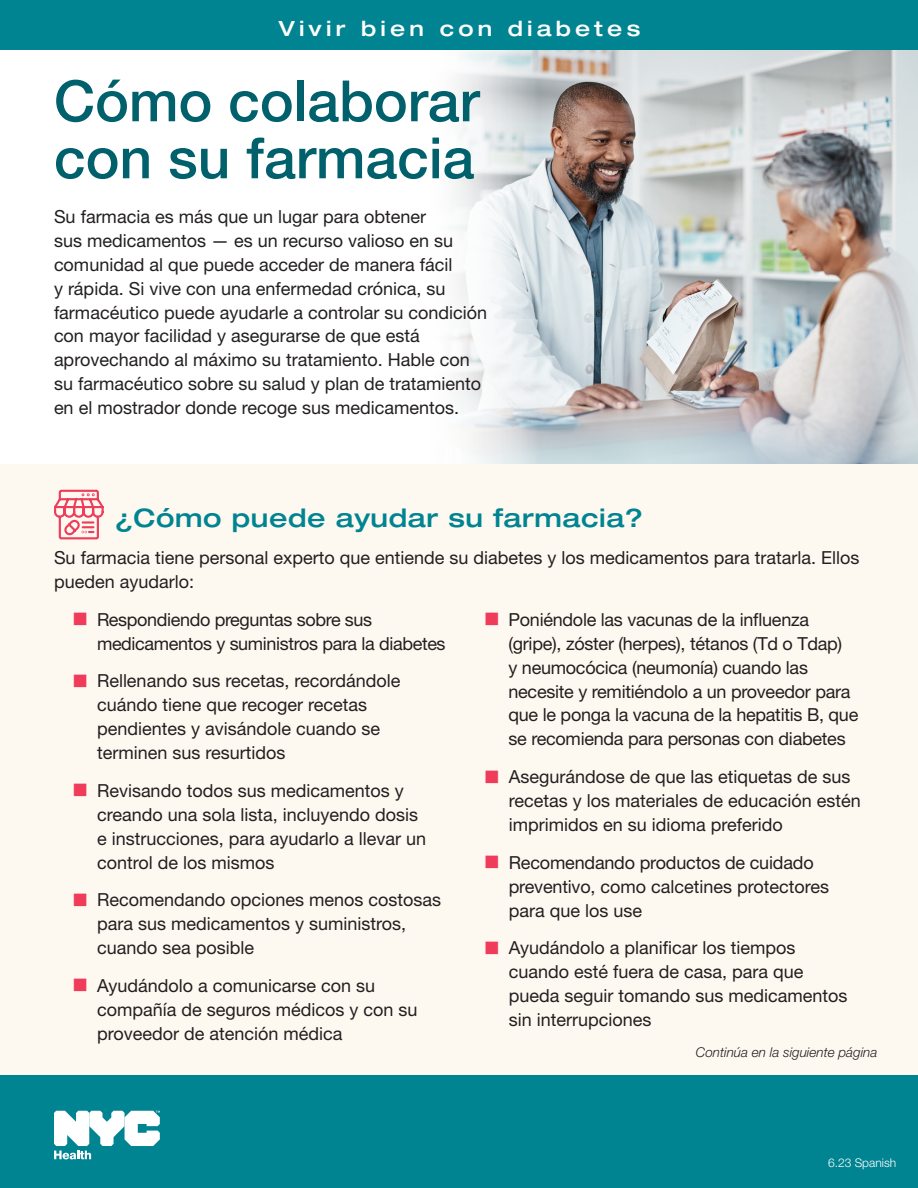
<style>
.page{position:relative;width:918px;height:1188px;background:#fff}
.page>*{position:absolute;margin:0;border:0;box-sizing:border-box;transform-origin:0 0}
.t1{font:500 57px/57px "Helvetica Neue LT Std";color:#00606b}
.t2{font:500 expanded 25.5px "Helvetica Neue LT Std";letter-spacing:.025em;color:#008492}
.t3{font:500 expanded 21px "Helvetica Neue LT Std";letter-spacing:.2em;color:#fff}
.t4{font:18px/24px "Helvetica Neue LT Std";color:#231f20}
.t5{font:18px/24px "Helvetica Neue LT Std";letter-spacing:-.02em;color:#231f20}
.t6{font:italic 300 13.5px "Helvetica Neue LT Std";color:#231f20}
.t7{font:300 12px "Helvetica Neue LT Std";color:#fff}
.s1{color:#ee3c5a}
</style>
<div class="page">
<img style="left:450px;top:50px;width:468px;height:414px">
<div style="left:0;top:464px;width:918px;height:681px;background:#fef9f0"></div>
<div style="left:0;top:1076px;width:918px;height:112px;background:#008492"></div>
<div style="left:0;top:0;width:918px;height:50px;background:#008492"></div>
<svg style="left:54px;top:1111px;width:106px;height:48px"></svg>
<svg style="left:54px;top:489px;width:50px;height:51px"></svg>
<p class="t3" style="left:279px;top:15px;width:363px">Vivir bien con diabetes</p>
<h1 class="t1" style="left:54px;top:72px;width:427px">Cómo colaborar con su farmacia</h1>
<p class="t4" style="left:54px;top:204px;width:435px">Su farmacia es más que un lugar para obtener<br>sus medicamentos — es un recurso valioso en su comunidad al que puede acceder de manera fácil<br>y rápida. Si vive con una enfermedad crónica, su farmacéutico puede ayudarle a controlar su condición con mayor facilidad y asegurarse de que está aprovechando al máximo su tratamiento. Hable con su farmacéutico sobre su salud y plan de tratamiento en el mostrador donde recoge sus medicamentos.</p>
<h2 class="t2" style="left:115px;top:502px;width:530px">¿Cómo puede ayudar su farmacia?</h2>
<p class="t4" style="left:54px;top:545px;width:807px">Su farmacia tiene personal experto que entiende su diabetes y los medicamentos para tratarla. Ellos pueden ayudarlo:</p>
<p class="t5" style="left:97px;top:607px;width:350px;text-indent:-24px"><span class="s1">■</span> Respondiendo preguntas sobre sus medicamentos y suministros para la diabetes</p>
<p class="t4" style="left:97px;top:668px;width:305px;text-indent:-24px"><span class="s1">■</span> Rellenando sus recetas, recordándole cuándo tiene que recoger recetas pendientes y avisándole cuando se terminen sus resurtidos</p>
<p class="t4" style="left:97px;top:778px;width:331px;text-indent:-24px"><span class="s1">■</span> Revisando todos sus medicamentos y creando una sola lista, incluyendo dosis e instrucciones, para ayudarlo a llevar un control de los mismos</p>
<p class="t4" style="left:97px;top:887px;width:346px;text-indent:-24px"><span class="s1">■</span> Recomendando opciones menos costosas para sus medicamentos y suministros, cuando sea posible</p>
<p class="t4" style="left:97px;top:973px;width:322px;text-indent:-24px"><span class="s1">■</span> Ayudándolo a comunicarse con su compañía de seguros médicos y con su proveedor de atención médica</p>
<p class="t4" style="left:508px;top:607px;width:351px;text-indent:-23px"><span class="s1">■</span> Poniéndole las vacunas de la influenza (gripe), zóster (herpes), tétanos (Td o Tdap)<br>y neumocócica (neumonía) cuando las necesite y remitiéndolo a un proveedor para que le ponga la vacuna de la hepatitis B, que se recomienda para personas con diabetes</p>
<p class="t4" style="left:509px;top:764px;width:354px;text-indent:-24px"><span class="s1">■</span> Asegurándose de que las etiquetas de sus recetas y los materiales de educación estén imprimidos en su idioma preferido</p>
<p class="t4" style="left:509px;top:850px;width:322px;text-indent:-24px"><span class="s1">■</span> Recomendando productos de cuidado preventivo, como calcetines protectores para que los use</p>
<p class="t4" style="left:509px;top:935px;width:340px;text-indent:-24px"><span class="s1">■</span> Ayudándolo a planificar los tiempos cuando esté fuera de casa, para que pueda seguir tomando sus medicamentos sin interrupciones</p>
<p class="t6" style="left:696px;top:1044px;width:183px">Continúa en la siguiente página</p>
<p class="t7" style="left:828px;top:1156px;width:70px">6.23 Spanish</p>
</div>
